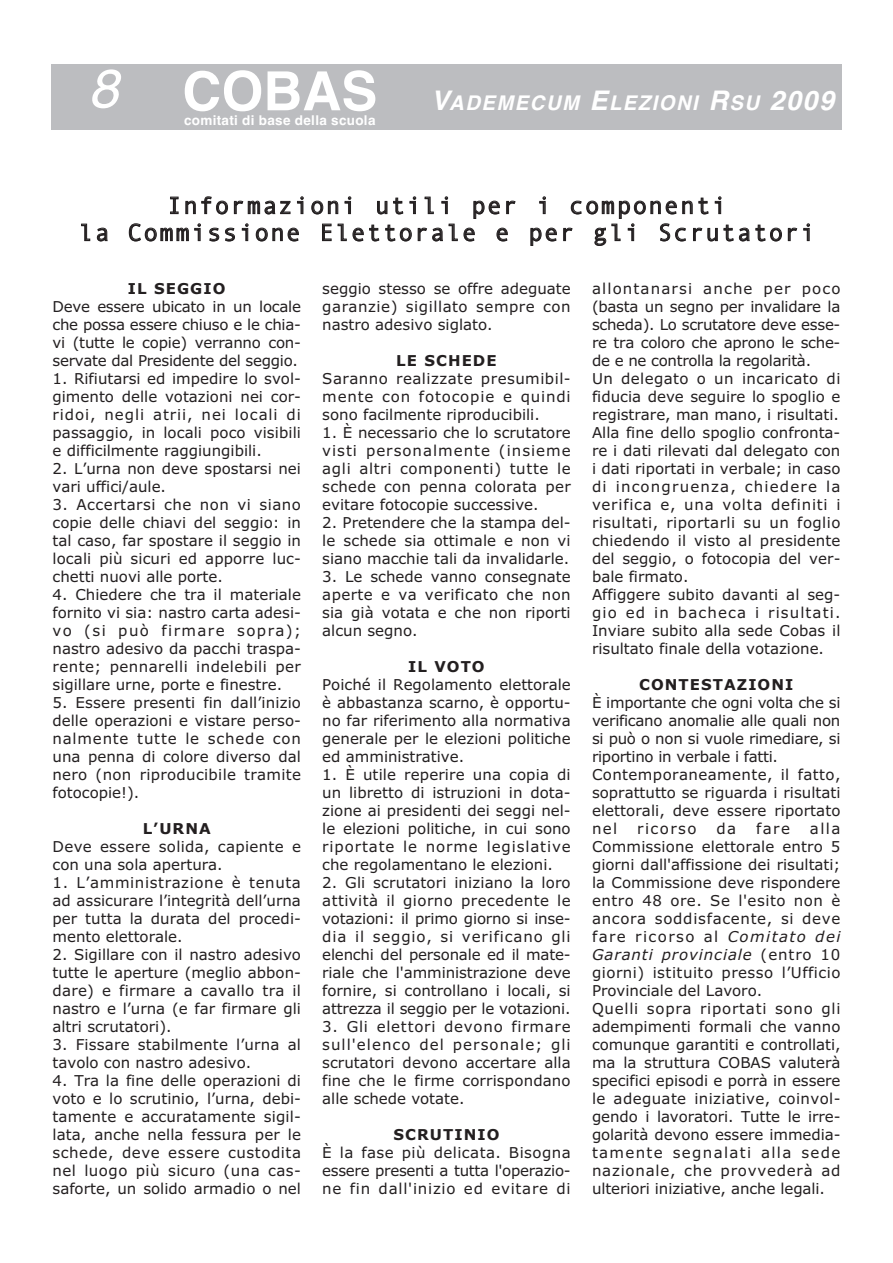
<style>
.page{position:relative;width:893px;height:1263px;background:#fff}
.page>*{position:absolute;margin:0;border:0;box-sizing:border-box;transform-origin:0 0}
.t1{font:24px/27px "Andale Mono";letter-spacing:.055em;color:#231f20;text-align:center}
.t2{font:italic 700 20.25px "Helvetica";letter-spacing:.075em;color:#fff}
.t3{font:15px/18px "Verdana";color:#231f20;text-align:justify}
.t4{font:15px/18px "Verdana";letter-spacing:-.02em;color:#231f20}
.t5{font:700 15px "Verdana";letter-spacing:.07em;color:#231f20}
.t6{font:15px/18px "Verdana";letter-spacing:.02em;color:#231f20}
.t7{font:15px "Verdana";letter-spacing:.095em;color:#231f20}
.t8{font:700 13.5px "Helvetica";letter-spacing:.02em;color:#fff}
.s1{font-weight:400;font-size:54px}
.s2{font-style:normal;font-size:54px}
.s3{font-size:27px}
.s4{font-style:italic}
</style>
<div class="page">
<div style="left:51px;top:64px;width:791px;height:65px;background:#bcbdc0"></div>
<h2 class="t2" style="left:89px;top:91px;width:747px"><span class="s1">8</span> <span class="s2">COBAS</span> <span class="s3">V</span>ADEMECUM <span class="s3">E</span>LEZIONI <span class="s3">R</span>SU <span class="s3">2009</span></h2>
<p class="t8" style="left:184px;top:113px;width:193px">comitati di base della scuola</p>
<h1 class="t1" style="left:79px;top:192px;width:737px">Informazioni utili per i componenti<br>la Commissione Elettorale e per gli Scrutatori</h1>
<p class="t5" style="left:128px;top:280px;width:99px">IL SEGGIO</p>
<p class="t3" style="left:53px;top:298px;width:250px">Deve essere ubicato in un locale che possa essere chiuso e le chia&shy;vi (tutte le copie) verranno con&shy;servate dal Presidente del seggio.</p>
<p class="t3" style="left:53px;top:370px;width:250px">1. Rifiutarsi ed impedire lo svol&shy;gimento delle votazioni nei cor&shy;ridoi, negli atrii, nei locali di passaggio, in locali poco visibili e difficilmente raggiungibili.</p>
<p class="t3" style="left:53px;top:460px;width:250px">2. L’urna non deve spostarsi nei vari uffici/aule.</p>
<p class="t3" style="left:53px;top:496px;width:250px">3. Accertarsi che non vi siano copie delle chiavi del seggio: in tal caso, far spostare il seggio in locali più sicuri ed apporre luc&shy;chetti nuovi alle porte.</p>
<p class="t3" style="left:53px;top:586px;width:250px">4. Chiedere che tra il materiale fornito vi sia: nastro carta adesi&shy;vo (si può firmare sopra); nastro adesivo da pacchi traspa&shy;rente; pennarelli indelebili per sigillare urne, porte e finestre.</p>
<p class="t3" style="left:53px;top:694px;width:250px">5. Essere presenti fin dall’inizio delle operazioni e vistare perso&shy;nalmente tutte le schede con una penna di colore diverso dal nero (non riproducibile tramite fotocopie!).</p>
<p class="t5" style="left:143px;top:820px;width:70px">L’URNA</p>
<p class="t6" style="left:53px;top:838px;width:250px">Deve essere solida, capiente e con una sola apertura.</p>
<p class="t3" style="left:53px;top:874px;width:250px">1. L’amministrazione è tenuta ad assicurare l’integrità dell’urna per tutta la durata del procedi&shy;mento elettorale.</p>
<p class="t3" style="left:53px;top:946px;width:250px">2. Sigillare con il nastro adesivo tutte le aperture (meglio abbon&shy;dare) e firmare a cavallo tra il nastro e l’urna (e far firmare gli altri scrutatori).</p>
<p class="t3" style="left:53px;top:1036px;width:250px">3. Fissare stabilmente l’urna al tavolo con nastro adesivo.</p>
<p class="t3" style="left:53px;top:1072px;width:250px">4. Tra la fine delle operazioni di voto e lo scrutinio, l’urna, debi&shy;tamente e accuratamente sigil&shy;lata, anche nella fessura per le schede, deve essere custodita nel luogo più sicuro (una cas&shy;saforte, un solido armadio o nel</p>
<p class="t3" style="left:322px;top:280px;width:250px">seggio stesso se offre adeguate garanzie) sigillato sempre con nastro adesivo siglato.</p>
<p class="t5" style="left:396px;top:352px;width:102px">LE SCHEDE</p>
<p class="t3" style="left:322px;top:370px;width:250px">Saranno realizzate presumibil&shy;mente con fotocopie e quindi sono facilmente riproducibili.</p>
<p class="t3" style="left:322px;top:424px;width:250px">1. È necessario che lo scrutatore visti personalmente (insieme agli altri componenti) tutte le schede con penna colorata per evitare fotocopie successive.</p>
<p class="t3" style="left:322px;top:514px;width:250px">2. Pretendere che la stampa del&shy;le schede sia ottimale e non vi siano macchie tali da invalidarle.</p>
<p class="t3" style="left:322px;top:568px;width:250px">3. Le schede vanno consegnate aperte e va verificato che non sia già votata e che non riporti alcun segno.</p>
<p class="t5" style="left:408px;top:658px;width:78px">IL VOTO</p>
<p class="t3" style="left:322px;top:676px;width:250px">Poiché il Regolamento elettorale è abbastanza scarno, è opportu&shy;no far riferimento alla normativa generale per le elezioni politiche ed amministrative.</p>
<p class="t3" style="left:322px;top:766px;width:250px">1. È utile reperire una copia di un libretto di istruzioni in dota&shy;zione ai presidenti dei seggi nel&shy;le elezioni politiche, in cui sono riportate le norme legislative che regolamentano le elezioni.</p>
<p class="t3" style="left:322px;top:874px;width:250px">2. Gli scrutatori iniziano la loro attività il giorno precedente le votazioni: il primo giorno si inse&shy;dia il seggio, si verificano gli elenchi del personale ed il mate&shy;riale che l'amministrazione deve fornire, si controllano i locali, si attrezza il seggio per le votazioni.</p>
<p class="t3" style="left:322px;top:1018px;width:250px">3. Gli elettori devono firmare sull'elenco del personale; gli scrutatori devono accertare alla fine che le firme corrispondano alle schede votate.</p>
<p class="t5" style="left:393px;top:1126px;width:108px">SCRUTINIO</p>
<p class="t3" style="left:322px;top:1144px;width:250px">È la fase più delicata. Bisogna essere presenti a tutta l'operazio&shy;ne fin dall'inizio ed evitare di</p>
<p class="t3" style="left:592px;top:280px;width:250px;text-align:left">allontanarsi anche per poco (basta un segno per invalidare la scheda). Lo scrutatore deve esse&shy;re tra coloro che aprono le sche&shy;de e ne controlla la regolarità.<br>Un delegato o un incaricato di fiducia deve seguire lo spoglio e registrare, man mano, i risultati.<br>Alla fine dello spoglio confronta&shy;re i dati rilevati dal delegato con i dati riportati in verbale; in caso di incongruenza, chiedere la verifica e, una volta definiti i risultati, riportarli su un foglio chiedendo il visto al presidente del seggio, o fotocopia del ver&shy;bale firmato.<br>Affiggere subito davanti al seg&shy;gio ed in bacheca i risultati.<br>Inviare subito alla sede Cobas il risultato finale della votazione.</p>
<p class="t5" style="left:639px;top:676px;width:156px">CONTESTAZIONI</p>
<p class="t4" style="left:592px;top:694px;width:250px">È importante che ogni volta che si verificano anomalie alle quali non si può o non si vuole rimediare, si riportino in verbale i fatti.<br>Contemporaneamente, il fatto, soprattutto se riguarda i risultati elettorali, deve essere riportato nel</p>
<p class="t7" style="left:637px;top:820px;width:61px">ricorso</p>
<p class="t3" style="left:716px;top:820px;width:21px">da</p>
<p class="t3" style="left:756px;top:820px;width:35px">fare</p>
<p class="t3" style="left:592px;top:820px;width:250px;text-align:left;text-indent:218px">alla<br>Commissione elettorale entro 5 giorni dall'affissione dei risultati; la Commissione deve rispondere entro 48 ore. Se l'esito non è ancora soddisfacente, si deve fare ricorso al <span class="s4">Comitato dei<br>Garanti provinciale</span> (entro 10 giorni) istituito presso l’Ufficio<br>Provinciale del Lavoro.<br>Quelli sopra riportati sono gli adempimenti formali che vanno comunque garantiti e controllati, ma la struttura COBAS valuterà specifici episodi e porrà in essere le adeguate iniziative, coinvol&shy;gendo i lavoratori. Tutte le irre&shy;golarità devono essere immedia&shy;tamente segnalati alla sede nazionale, che provvederà ad ulteriori iniziative, anche legali.</p>
</div>
